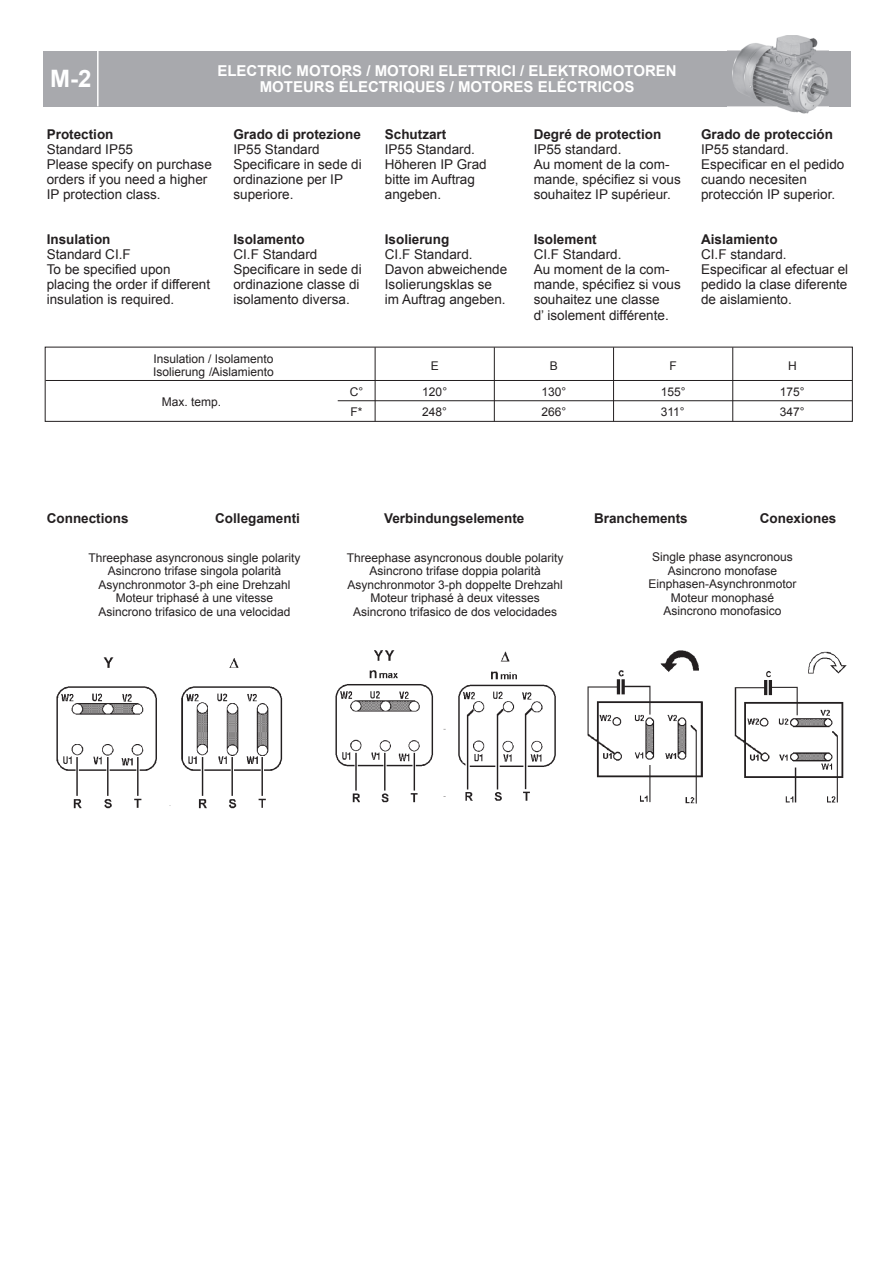
<style>
.page{position:relative;width:893px;height:1263px;background:#fff}
.page>*{position:absolute;margin:0;border:0;box-sizing:border-box;transform-origin:0 0}
.t1{font:700 24px "Arial";color:#fff}
.t2{font:700 15px "Arial";color:#fff}
.t3{font:13.5px/15.1px "Arial";color:#231f20}
.t4{font:700 13.5px "Arial";color:#231f20}
.t5{font:12px/13.4px "Arial";color:#231f20;text-align:center}
</style>
<div class="page">
<div style="left:45px;top:347px;width:808px;height:75px;border:1px solid #231f20"></div>
<hr style="left:46px;top:380px;width:806px;height:1px;background:#231f20">
<hr style="left:338px;top:400px;width:514px;height:1px;background:#231f20">
<hr style="left:375px;top:347px;width:1px;height:74px;background:#231f20">
<hr style="left:494px;top:347px;width:1px;height:74px;background:#231f20">
<hr style="left:613px;top:347px;width:1px;height:74px;background:#231f20">
<hr style="left:732px;top:347px;width:1px;height:74px;background:#231f20">
<div style="left:43px;top:51px;width:807px;height:55px;background:#a8a9ad"></div>
<hr style="left:97px;top:51px;width:2px;height:55px;background:#fff">
<img style="left:56px;top:657px;width:227px;height:152px">
<img style="left:335px;top:650px;width:221px;height:153px">
<img style="left:587px;top:650px;width:260px;height:154px">
<img style="left:728px;top:35px;width:101px;height:79px">
<p class="t2" style="left:217px;top:60px;width:461px">ELECTRIC MOTORS / MOTORI ELETTRICI / ELEKTROMOTOREN</p>
<h1 class="t1" style="left:50px;top:63px;width:43px">M-2</h1>
<p class="t2" style="left:260px;top:77px;width:376px">MOTEURS ÉLECTRIQUES / MOTORES ELÉCTRICOS</p>
<p class="t4" style="left:47px;top:125px;width:68px">Protection</p>
<p class="t3" style="left:47px;top:141px;width:167px">Standard IP55<br>Please specify on purchase orders if you need a higher<br>IP protection class.</p>
<p class="t4" style="left:47px;top:230px;width:65px">Insulation</p>
<p class="t3" style="left:47px;top:247px;width:165px">Standard CI.F<br>To be specified upon placing the order if different insulation is required.</p>
<p class="t4" style="left:233px;top:125px;width:129px">Grado di protezione</p>
<p class="t3" style="left:233px;top:141px;width:130px">IP55 Standard<br>Specificare in sede di ordinazione per IP superiore.</p>
<p class="t4" style="left:233px;top:230px;width:73px">Isolamento</p>
<p class="t3" style="left:233px;top:247px;width:130px">CI.F Standard<br>Specificare in sede di ordinazione classe di isolamento diversa.</p>
<p class="t4" style="left:385px;top:125px;width:63px">Schutzart</p>
<p class="t3" style="left:385px;top:141px;width:103px">IP55 Standard.<br>Höheren IP Grad bitte im Auftrag angeben.</p>
<p class="t4" style="left:385px;top:230px;width:66px">Isolierung</p>
<p class="t3" style="left:385px;top:247px;width:124px">CI.F Standard.<br>Davon abweichende<br>Isolierungsklas se im Auftrag angeben.</p>
<p class="t4" style="left:534px;top:125px;width:129px">Degré de protection</p>
<p class="t3" style="left:534px;top:141px;width:149px">IP55 standard.<br>Au moment de la com&shy;mande, spécifiez si vous souhaitez IP supérieur.</p>
<p class="t4" style="left:534px;top:230px;width:65px">Isolement</p>
<p class="t3" style="left:534px;top:247px;width:149px">CI.F Standard.<br>Au moment de la com&shy;mande, spécifiez si vous souhaitez une classe<br>d’ isolement différente.</p>
<p class="t4" style="left:701px;top:125px;width:134px">Grado de protección</p>
<p class="t3" style="left:701px;top:141px;width:145px">IP55 standard.<br>Especificar en el pedido cuando necesiten protección IP superior.</p>
<p class="t4" style="left:701px;top:230px;width:78px">Aislamiento</p>
<p class="t3" style="left:701px;top:247px;width:149px">CI.F standard.<br>Especificar al efectuar el pedido la clase diferente de aislamiento.</p>
<p class="t5" style="left:153px;top:353px;width:122px;line-height:12.8px;text-align:left">Insulation / Isolamento<br>Iso lie rung /Ai sla mien to</p>
<p class="t5" style="left:431px;top:359px;width:10px">E</p>
<p class="t5" style="left:669px;top:359px;width:9px">F</p>
<p class="t5" style="left:788px;top:359px;width:10px">H</p>
<p class="t5" style="left:162px;top:396px;width:61px">Max. temp.</p>
<p class="t5" style="left:550px;top:359px;width:10px">B</p>
<p class="t5" style="left:350px;top:385px;width:15px">C°</p>
<p class="t5" style="left:422px;top:385px;width:26px">120°</p>
<p class="t5" style="left:541px;top:385px;width:26px">130°</p>
<p class="t5" style="left:661px;top:385px;width:26px">155°</p>
<p class="t5" style="left:780px;top:385px;width:26px">175°</p>
<p class="t5" style="left:350px;top:406px;width:13px">F*</p>
<p class="t5" style="left:422px;top:406px;width:26px">248°</p>
<p class="t5" style="left:541px;top:406px;width:26px">266°</p>
<p class="t5" style="left:661px;top:406px;width:25px">311°</p>
<p class="t5" style="left:780px;top:406px;width:26px">347°</p>
<p class="t4" style="left:47px;top:509px;width:83px">Connections</p>
<p class="t4" style="left:215px;top:509px;width:86px">Collegamenti</p>
<p class="t4" style="left:384px;top:509px;width:142px">Verbindungselemente</p>
<p class="t4" style="left:760px;top:509px;width:78px">Conexiones</p>
<p class="t5" style="left:88px;top:551px;width:214px">Threephase asyncronous single polarity Asincrono trifase singola polarità Asynchronmotor 3-ph eine Drehzahl Moteur triphasé à une vitesse Asincrono trifasico de una velocidad</p>
<p class="t5" style="left:347px;top:551px;width:218px">Threephase asyncronous double polarity Asincrono trifase doppia polarità Asynchronmotor 3-ph doppelte Drehzahl Moteur triphasé à deux vitesses Asincrono trifasico de dos velocidades</p>
<p class="t4" style="left:594px;top:509px;width:95px">Branchements</p>
<p class="t5" style="left:648px;top:551px;width:150px">Single phase asyncronous<br>Asincrono monofase<br>Einphasen-Asynchronmotor<br>Moteur monophasé<br>Asincrono monofasico</p>
</div>
